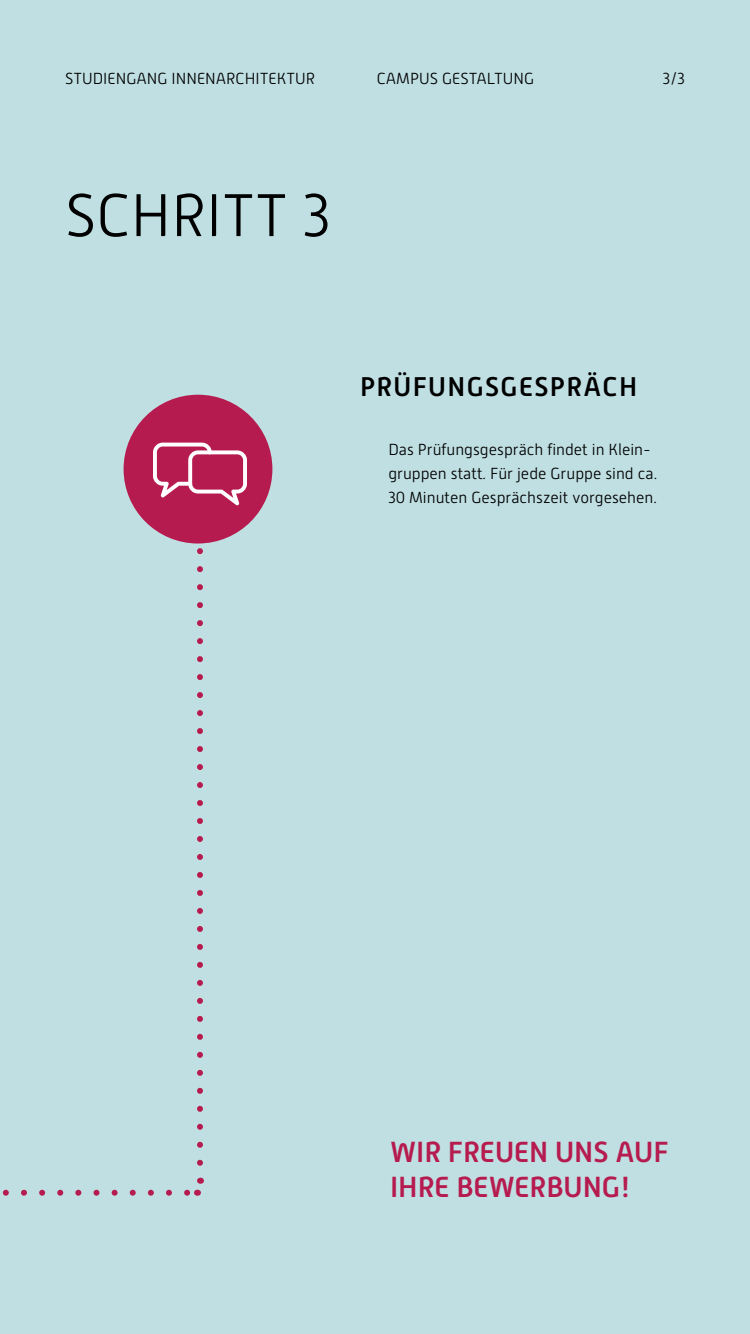
<style>
.page{position:relative;width:750px;height:1334px;background:#c0dfe2}
.page>*{position:absolute;margin:0;border:0;box-sizing:border-box;transform-origin:0 0}
.t1{font:300 60px "Alwyn New";color:#000001}
.t2{font:500 29px/34.8px "Alwyn New";color:#b61b4f}
.t3{font:500 27px "Alwyn New";letter-spacing:.05em;color:#000001}
.t4{font:300 16px/24px "Alwyn New";color:#000001}
</style>
<div class="page">
<svg style="left:197px;top:548px;width:6px;height:615px"></svg>
<svg style="left:2px;top:1190px;width:186px;height:6px"></svg>
<div style="left:124px;top:395px;width:148px;height:149px;background:#b61b4f;border-radius:50%"></div>
<svg style="left:153px;top:443px;width:94px;height:62px"></svg>
<p class="t4" style="left:65px;top:67px;width:252px">STUDIENGANG INNENARCHITEKTUR</p>
<p class="t4" style="left:377px;top:67px;width:159px">CAMPUS GESTALTUNG</p>
<p class="t4" style="left:663px;top:67px;width:24px">3/3</p>
<h1 class="t1" style="left:65px;top:182px;width:267px">SCHRITT 3</h1>
<h3 class="t3" style="left:360px;top:371px;width:279px">PRÜFUNGSGESPRÄCH</h3>
<p class="t4" style="left:388px;top:438px;width:270px">Das Prüfungsgespräch findet in Klein&shy;gruppen statt. Für jede Gruppe sind ca.<br>30 Minuten Gesprächszeit vorgesehen.</p>
<h2 class="t2" style="left:390px;top:1134px;width:280px">WIR FREUEN UNS AUF<br>IHRE BEWERBUNG!</h2>
</div>
